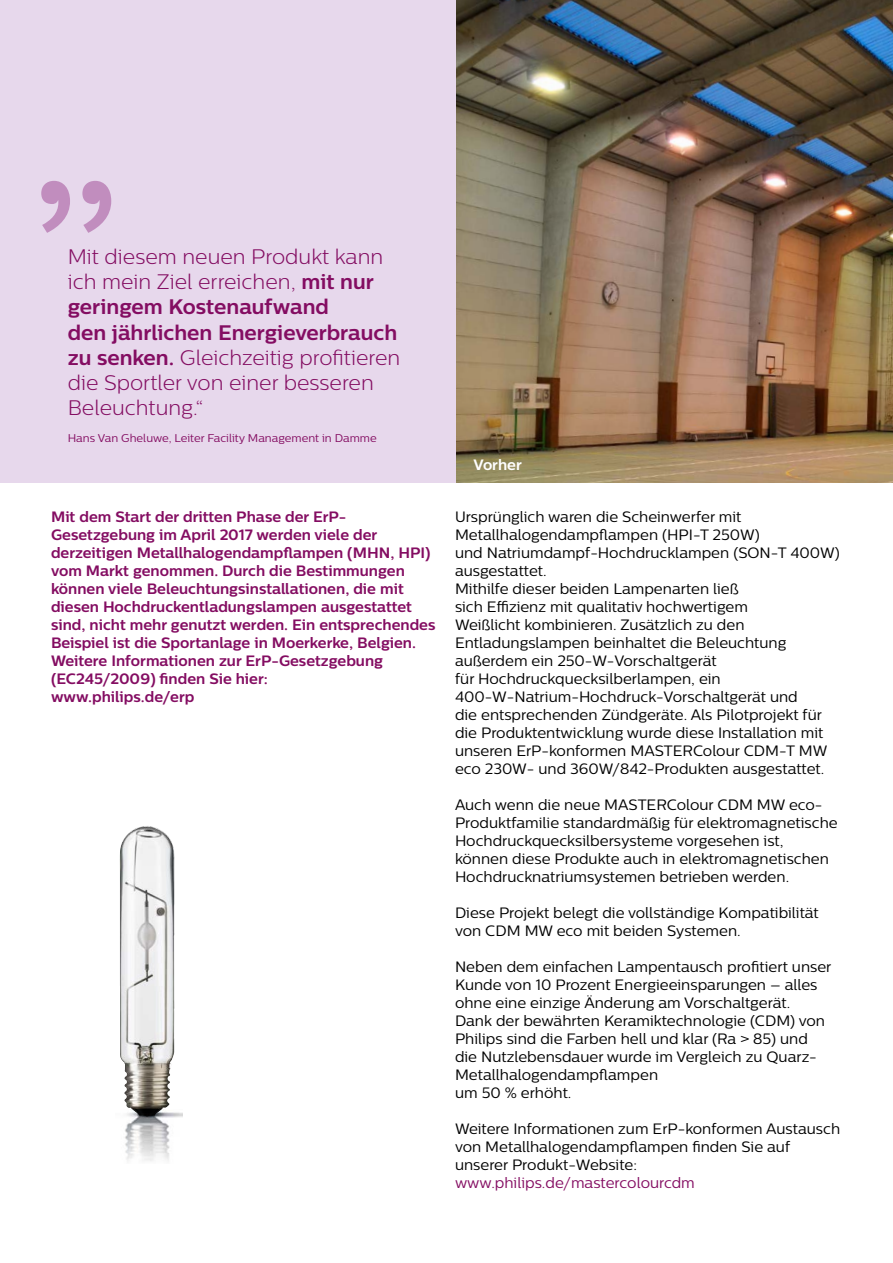
<style>
.page{position:relative;width:893px;height:1263px;background:#fff}
.page>*{position:absolute;margin:0;border:0;box-sizing:border-box;transform-origin:0 0}
.t1{font:500 225px "Centrale Sans";color:#c18dbe}
.t2{font:300 21px/25.2px "Centrale Sans";color:#840d62}
.t3{font:15px/18px "Centrale Sans";color:#000}
.t4{font:700 15px/18px "Centrale Sans";color:#840d62}
.t5{font:15px "Centrale Sans";color:#840d62}
.t6{font:700 15px "Centrale Sans";color:#fff}
.t7{font:11.25px "Centrale Sans";color:#840d62}
.s1{font-weight:700}
</style>
<div class="page">
<img style="left:455px;top:0;width:438px;height:483px">
<div style="left:0;top:0;width:455px;height:483px;background:#e7d8ec"></div>
<img style="left:120px;top:826px;width:27px;height:161px">
<img style="left:125px;top:1109px;width:57px;height:52px">
<h1 class="t1" style="left:126px;top:289px;width:102px;rotate:-180deg">“</h1>
<h2 class="t2" style="left:68px;top:244px;width:334px">Mit diesem neuen Produkt kann ich mein Ziel erreichen, <span class="s1">mit nur geringem Kostenaufwand<br>den jährlichen Energieverbrauch zu senken.</span> Gleichzeitig profitieren die Sportler von einer besseren<br>Beleuchtung.“</h2>
<p class="t7" style="left:68px;top:432px;width:311px">Hans Van Gheluwe, Leiter Facility Management in Damme</p>
<p class="t6" style="left:473px;top:456px;width:50px">Vorher</p>
<p class="t4" style="left:51px;top:507px;width:386px">Mit dem Start der dritten Phase der ErP-Gesetzgebung im April 2017 werden viele der derzeitigen Metallhalogendampflampen (MHN, HPI) vom Markt genommen. Durch die Bestimmungen können viele Beleuchtungsinstallationen, die mit diesen Hochdruckentladungslampen ausgestattet sind, nicht mehr genutzt werden. Ein entsprechendes Beispiel ist die Sportanlage in Moerkerke, Belgien.<br>Weitere Informationen zur ErP-Gesetzgebung (EC245/2009) finden Sie hier:<br>www.philips.de/erp</p>
<p class="t3" style="left:455px;top:508px;width:386px">Ursprünglich waren die Scheinwerfer mit Metallhalogendampflampen (HPI-T 250W)<br>und Natriumdampf-Hochdrucklampen (SON-T 400W) ausgestattet.<br>Mithilfe dieser beiden Lampenarten ließ<br>sich Effizienz mit qualitativ hochwertigem<br>Weißlicht kombinieren. Zusätzlich zu den Entladungslampen beinhaltet die Beleuchtung außerdem ein 250-W-Vorschaltgerät<br>für Hochdruckquecksilberlampen, ein 400-W-Natrium-Hochdruck-Vorschaltgerät und<br>die entsprechenden Zündgeräte. Als Pilotprojekt für die Produktentwicklung wurde diese Installation mit unseren ErP-konformen MASTERColour CDM-T MW eco 230W- und 360W/842-Produkten ausgestattet.</p>
<p class="t3" style="left:455px;top:796px;width:384px">Auch wenn die neue MASTERColour CDM MW eco-Produktfamilie standardmäßig für elektromagnetische Hochdruckquecksilbersysteme vorgesehen ist, können diese Produkte auch in elektromagnetischen Hochdrucknatriumsystemen betrieben werden.</p>
<p class="t3" style="left:455px;top:904px;width:365px">Diese Projekt belegt die vollständige Kompatibilität von CDM MW eco mit beiden Systemen.</p>
<p class="t3" style="left:455px;top:958px;width:378px">Neben dem einfachen Lampentausch profitiert unser Kunde von 10 Prozent Energieeinsparungen – alles ohne eine einzige Änderung am Vorschaltgerät.<br>Dank der bewährten Keramiktechnologie (CDM) von Philips sind die Farben hell und klar (Ra &gt; 85) und die Nutzlebensdauer wurde im Vergleich zu Quarz-Metallhalogendampflampen<br>um 50 % erhöht.</p>
<p class="t3" style="left:455px;top:1120px;width:387px">Weitere Informationen zum ErP-konformen Austausch von Metallhalogendampflampen finden Sie auf unserer Produkt-Website:</p>
<p class="t5" style="left:455px;top:1174px;width:241px">www.philips.de/mastercolourcdm</p>
</div>
